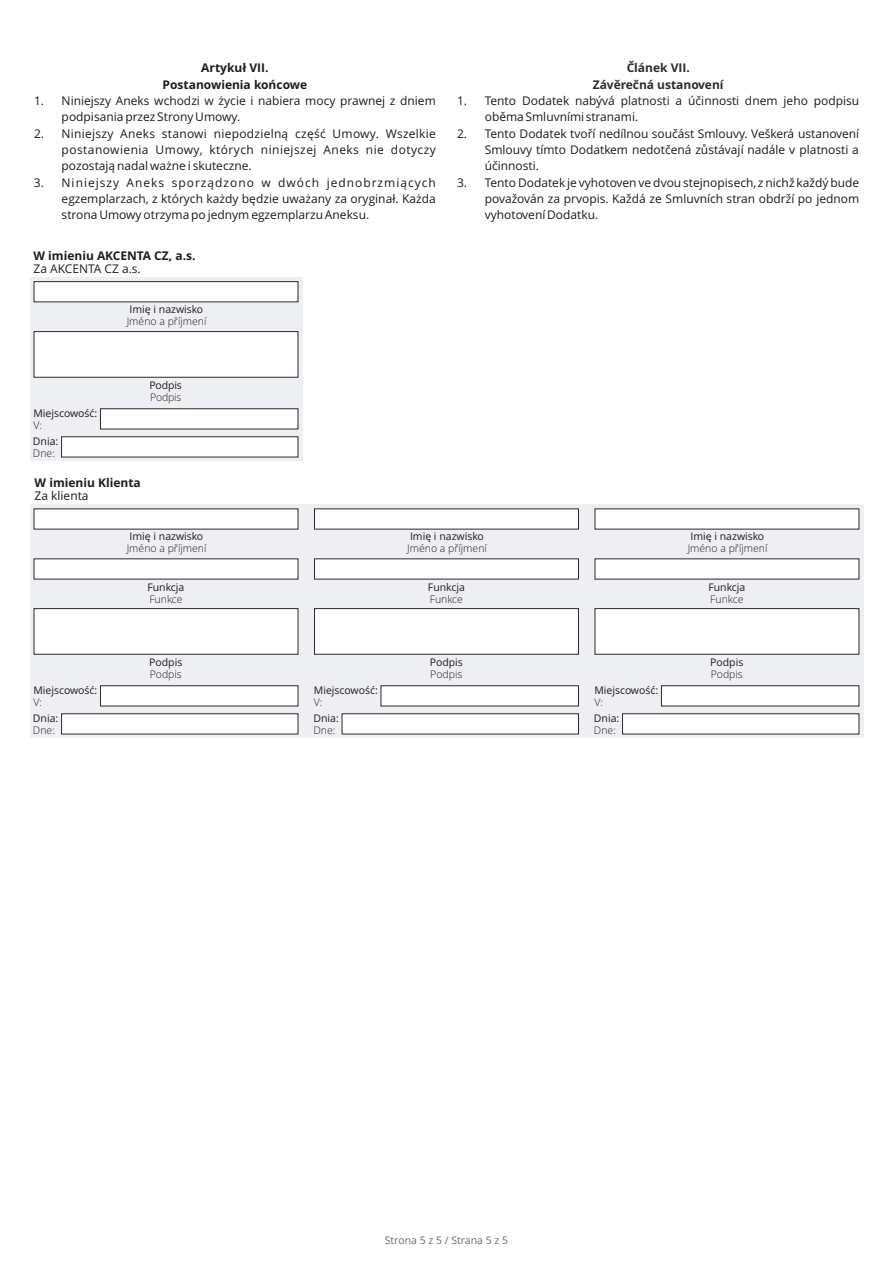
<style>
.page{position:relative;width:893px;height:1263px;background:#fff}
.page>*{position:absolute;margin:0;border:0;box-sizing:border-box;transform-origin:0 0}
.t1{font:12px/16.4px "Open Sans";color:#1f1a17;text-align:justify}
.t2{font:700 12px "Open Sans";color:#1f1b20}
.t3{font:700 12px/16.4px "Open Sans";color:#1f1a17;text-align:center}
.t4{font:700 12px/16.4px "Open Sans";color:#2b2a29;text-align:center}
.t5{font:12px "Open Sans";color:#1f1b20}
.t6{font:10.5px "Open Sans";color:#1f1b20}
.t7{font:300 10.5px "Open Sans";color:#1f1b20}
.t8{font:10.5px "Open Sans";color:#636b70}
</style>
<div class="page">
<div style="left:30px;top:277px;width:272px;height:184px;background:#eeeff2"></div>
<svg style="left:33px;top:281px;width:266px;height:22px"></svg>
<svg style="left:33px;top:331px;width:266px;height:47px"></svg>
<svg style="left:100px;top:408px;width:199px;height:22px"></svg>
<svg style="left:61px;top:436px;width:238px;height:22px"></svg>
<div style="left:30px;top:505px;width:833px;height:233px;background:#eeeff2"></div>
<svg style="left:33px;top:508px;width:266px;height:22px"></svg>
<svg style="left:33px;top:608px;width:266px;height:47px"></svg>
<svg style="left:33px;top:558px;width:266px;height:22px"></svg>
<svg style="left:100px;top:685px;width:199px;height:22px"></svg>
<svg style="left:61px;top:713px;width:238px;height:22px"></svg>
<svg style="left:594px;top:508px;width:266px;height:22px"></svg>
<svg style="left:594px;top:608px;width:266px;height:47px"></svg>
<svg style="left:594px;top:558px;width:266px;height:22px"></svg>
<svg style="left:661px;top:685px;width:199px;height:22px"></svg>
<svg style="left:622px;top:713px;width:238px;height:22px"></svg>
<svg style="left:314px;top:508px;width:265px;height:22px"></svg>
<svg style="left:314px;top:608px;width:265px;height:47px"></svg>
<svg style="left:314px;top:558px;width:265px;height:22px"></svg>
<svg style="left:380px;top:685px;width:199px;height:22px"></svg>
<svg style="left:341px;top:713px;width:238px;height:22px"></svg>
<p class="t3" style="left:163px;top:61px;width:146px">Artykuł VII.<br>Postanowienia końcowe</p>
<p class="t1" style="left:62px;top:94px;width:376px;text-indent:-28px">1. Niniejszy Aneks wchodzi w życie i nabiera mocy prawnej z dniem podpisania przez Strony Umowy.</p>
<p class="t1" style="left:62px;top:126px;width:376px;text-indent:-28px">2. Niniejszy Aneks stanowi niepodzielną część Umowy. Wszelkie postanowienia Umowy, których niniejszej Aneks nie dotyczy pozostają nadal ważne i skuteczne.</p>
<p class="t1" style="left:62px;top:175px;width:376px;text-indent:-28px">3. Niniejszy Aneks sporządzono w dwóch jednobrzmiących egzemplarzach, z których każdy będzie uważany za oryginał. Każda strona Umowy otrzyma po jednym egzemplarzu Aneksu.</p>
<p class="t2" style="left:34px;top:250px;width:163px">W imieniu AKCENTA CZ, a.s.</p>
<p class="t5" style="left:34px;top:264px;width:109px">Za AKCENTA CZ a.s.</p>
<p class="t6" style="left:130px;top:305px;width:75px">Imię i nazwisko</p>
<p class="t7" style="left:127px;top:317px;width:81px">Jméno a příjmení</p>
<p class="t6" style="left:33px;top:409px;width:65px">Miejscowość:</p>
<p class="t7" style="left:33px;top:420px;width:10px">V:</p>
<p class="t6" style="left:33px;top:437px;width:27px">Dnia:</p>
<p class="t7" style="left:33px;top:448px;width:23px">Dne:</p>
<p class="t2" style="left:35px;top:478px;width:108px">W imieniu Klienta</p>
<p class="t5" style="left:35px;top:491px;width:56px">Za klienta</p>
<p class="t6" style="left:149px;top:381px;width:34px">Podpis</p>
<p class="t7" style="left:150px;top:393px;width:33px">Podpis</p>
<p class="t4" style="left:593px;top:61px;width:132px">Článek VII.<br>Závěrečná ustanovení</p>
<p class="t1" style="left:485px;top:94px;width:376px;text-indent:-28px">1. Tento Dodatek nabývá platnosti a účinnosti dnem jeho podpisu oběma Smluvními stranami.</p>
<p class="t1" style="left:485px;top:126px;width:376px;text-indent:-28px">2. Tento Dodatek tvoří nedílnou součást Smlouvy. Veškerá ustanovení Smlouvy tímto Dodatkem nedotčená zůstávají nadále v platnosti a účinnosti.</p>
<p class="t1" style="left:485px;top:175px;width:376px;text-indent:-28px">3. Tento Dodatek je vyhotoven ve dvou stejnopisech, z nichž každý bude považován za prvopis. Každá ze Smluvních stran obdrží po jednom vyhotovení Dodatku.</p>
<p class="t6" style="left:33px;top:686px;width:65px">Miejscowość:</p>
<p class="t7" style="left:33px;top:697px;width:10px">V:</p>
<p class="t6" style="left:33px;top:714px;width:27px">Dnia:</p>
<p class="t7" style="left:33px;top:725px;width:23px">Dne:</p>
<p class="t6" style="left:130px;top:532px;width:75px">Imię i nazwisko</p>
<p class="t7" style="left:127px;top:544px;width:81px">Jméno a příjmení</p>
<p class="t6" style="left:147px;top:583px;width:38px">Funkcja</p>
<p class="t7" style="left:149px;top:595px;width:35px">Funkce</p>
<p class="t6" style="left:149px;top:658px;width:35px">Podpis</p>
<p class="t7" style="left:150px;top:670px;width:34px">Podpis</p>
<p class="t6" style="left:314px;top:686px;width:65px">Miejscowość:</p>
<p class="t7" style="left:314px;top:697px;width:10px">V:</p>
<p class="t6" style="left:313px;top:714px;width:27px">Dnia:</p>
<p class="t7" style="left:313px;top:725px;width:23px">Dne:</p>
<p class="t6" style="left:410px;top:532px;width:75px">Imię i nazwisko</p>
<p class="t7" style="left:407px;top:544px;width:81px">Jméno a příjmení</p>
<p class="t6" style="left:428px;top:583px;width:38px">Funkcja</p>
<p class="t7" style="left:430px;top:595px;width:35px">Funkce</p>
<p class="t6" style="left:430px;top:658px;width:35px">Podpis</p>
<p class="t7" style="left:430px;top:670px;width:34px">Podpis</p>
<p class="t6" style="left:594px;top:686px;width:65px">Miejscowość:</p>
<p class="t7" style="left:594px;top:697px;width:10px">V:</p>
<p class="t6" style="left:594px;top:714px;width:27px">Dnia:</p>
<p class="t7" style="left:594px;top:725px;width:23px">Dne:</p>
<p class="t6" style="left:690px;top:532px;width:75px">Imię i nazwisko</p>
<p class="t7" style="left:688px;top:544px;width:81px">Jméno a příjmení</p>
<p class="t6" style="left:708px;top:583px;width:38px">Funkcja</p>
<p class="t7" style="left:710px;top:595px;width:35px">Funkce</p>
<p class="t6" style="left:710px;top:658px;width:35px">Podpis</p>
<p class="t7" style="left:711px;top:670px;width:34px">Podpis</p>
<p class="t8" style="left:385px;top:1235px;width:125px">Strona 5 z 5 / Strana 5 z 5</p>
</div>
